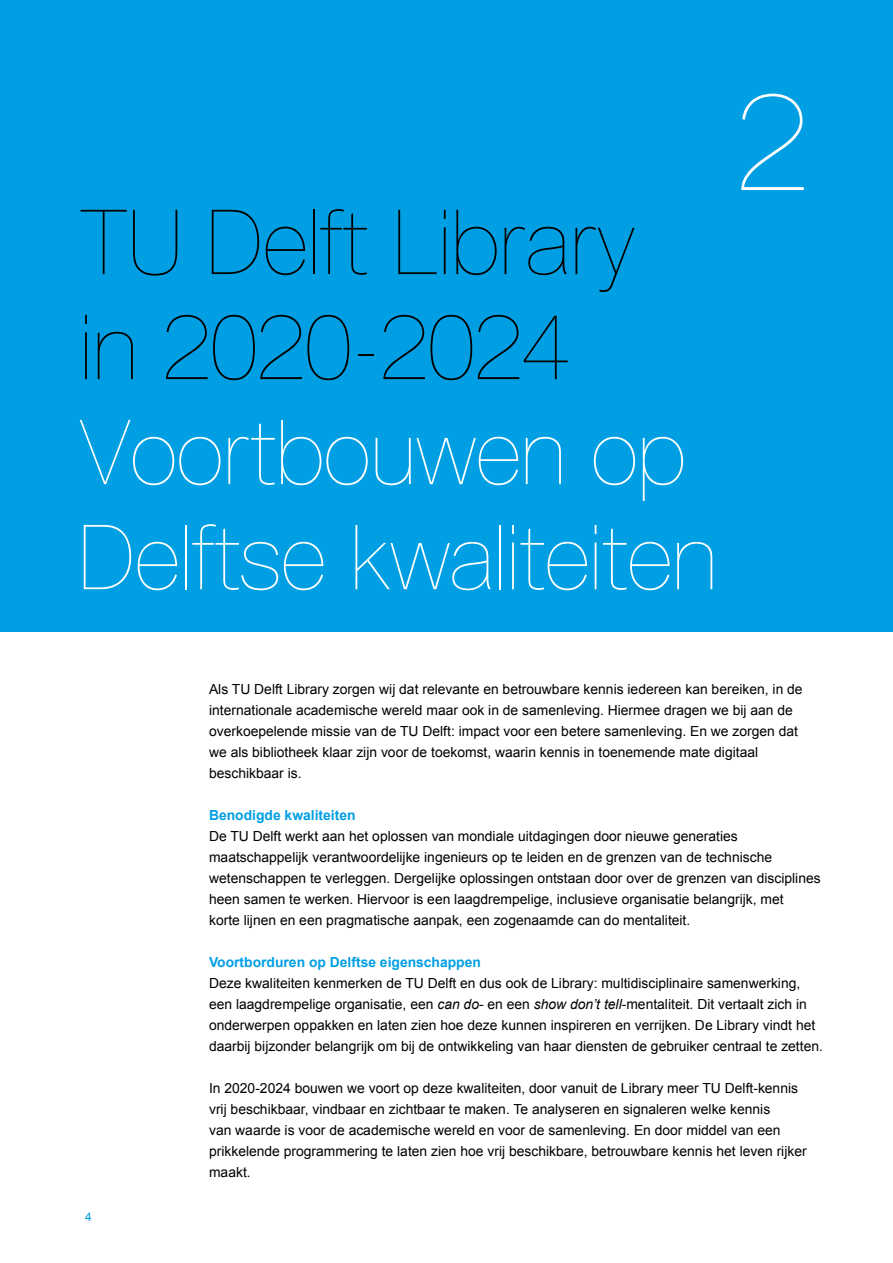
<style>
.page{position:relative;width:893px;height:1263px;background:#fff}
.page>*{position:absolute;margin:0;border:0;box-sizing:border-box;transform-origin:0 0}
.t1{font:200 135px "TU Delft";color:#fff}
.t2{font:200 90px/105px "TU Delft";color:#fff}
.t3{font:200 90px/105px "TU Delft";color:#000}
.t4{font:13.8px/21px "Arial";color:#000}
.t5{font:700 13.8px "Arial";color:#009fe3}
.t6{font:12px "Arial";color:#009fe3}
.s1{font-style:italic}
</style>
<div class="page">
<div style="left:0;top:0;width:893px;height:631px;background:#009fe3"></div>
<h2 class="t3" style="left:80px;top:189px;width:557px">TU Delft Library in 2020-2024</h2>
<h2 class="t2" style="left:80px;top:399px;width:639px">Voortbouwen op<br>Delftse kwaliteiten</h2>
<h1 class="t1" style="left:737px;top:63px;width:72px">2</h1>
<p class="t6" style="left:85px;top:1208px;width:8px">4</p>
<p class="t4" style="left:209px;top:679px;width:595px">Als TU Delft Library zorgen wij dat relevante en betrouwbare kennis iedereen kan bereiken, in de internationale academische wereld maar ook in de samenleving. Hiermee dragen we bij aan de overkoepelende missie van de TU Delft: impact voor een betere samenleving. En we zorgen dat we als bibliotheek klaar zijn voor de toekomst, waarin kennis in toenemende mate digitaal beschikbaar is.</p>
<p class="t5" style="left:209px;top:806px;width:148px">Benodigde kwaliteiten</p>
<p class="t4" style="left:209px;top:826px;width:613px">De TU Delft werkt aan het oplossen van mondiale uitdagingen door nieuwe generaties maatschappelijk verantwoordelijke ingenieurs op te leiden en de grenzen van de technische wetenschappen te verleggen. Dergelijke oplossingen ontstaan door over de grenzen van disciplines heen samen te werken. Hiervoor is een laagdrempelige, inclusieve organisatie belangrijk, met<br>korte lijnen en een pragmatische aanpak, een zogenaamde can do mentaliteit.</p>
<p class="t5" style="left:209px;top:953px;width:273px">Voortborduren op Delftse eigenschappen</p>
<p class="t4" style="left:209px;top:973px;width:615px">Deze kwaliteiten kenmerken de TU Delft en dus ook de Library: multidisciplinaire samenwerking, een laagdrempelige organisatie, een <span class="s1">can do</span>- en een <span class="s1">show don’t tell</span>-mentaliteit. Dit vertaalt zich in onderwerpen oppakken en laten zien hoe deze kunnen inspireren en verrijken. De Library vindt het daarbij bijzonder belangrijk om bij de ontwikkeling van haar diensten de gebruiker centraal te zetten.</p>
<p class="t4" style="left:209px;top:1078px;width:599px">In 2020-2024 bouwen we voort op deze kwaliteiten, door vanuit de Library meer TU Delft-kennis vrij beschikbaar, vindbaar en zichtbaar te maken. Te analyseren en signaleren welke kennis<br>van waarde is voor de academische wereld en voor de samenleving. En door middel van een prikkelende programmering te laten zien hoe vrij beschikbare, betrouwbare kennis het leven rijker maakt.</p>
</div>
